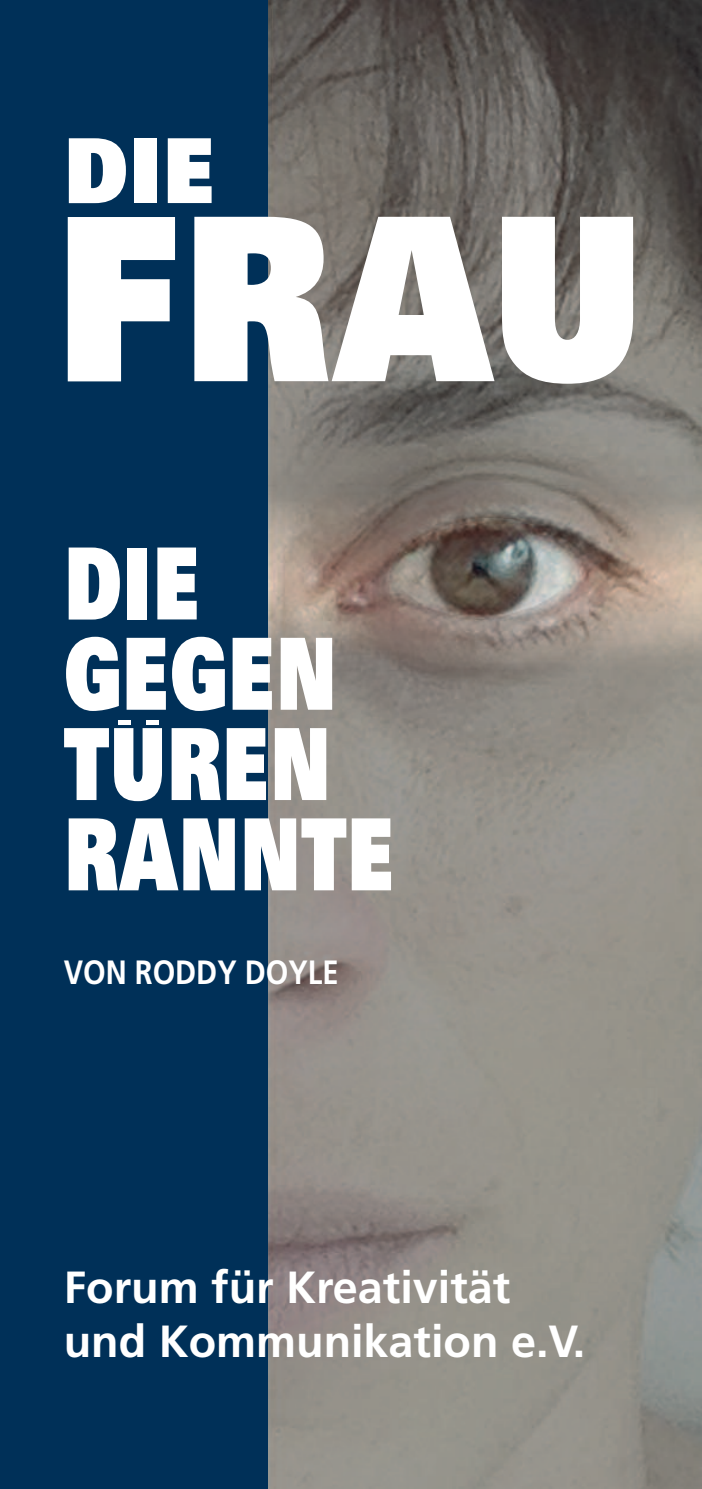
<style>
.page{position:relative;width:702px;height:1489px;background:#fff}
.page>*{position:absolute;margin:0;border:0;box-sizing:border-box;transform-origin:0 0}
.t1{font:900 228.25px "Zurich BT";color:#fff;scale:.86 1}
.t2{font:900 99.75px/90.2px "Zurich BT";color:#fff;scale:.72 1}
.t3{font:900 90px "Zurich BT";color:#fff;scale:.89 1}
.t4{font:700 45px/54px "Frutiger";color:#fff}
.t5{font:700 33.75px "Frutiger";color:#fff;scale:.86 1}
</style>
<div class="page">
<img style="left:267px;top:0;width:435px;height:1488px">
<div style="left:0;top:0;width:267px;height:1488px;background:#003058"></div>
<div style="left:118px;top:720px;width:12px;height:5px;background:#fff"></div>
<hr style="left:146px;top:720px;width:12px;height:4px;background:#fff">
<h3 class="t3" style="left:63px;top:119px;width:173px">DIE</h3>
<h1 class="t1" style="left:54px;top:169px;width:689px">FRAU</h1>
<h2 class="t2" style="left:64px;top:540px;width:461px">DIE<br>GEGEN<br>TUREN<br>RANNTE</h2>
<p class="t5" style="left:64px;top:958px;width:321px">VON RODDY DOYLE</p>
<p class="t4" style="left:64px;top:1263px;width:523px">Forum für Kreativität und Kommunikation e.V.</p>
</div>
